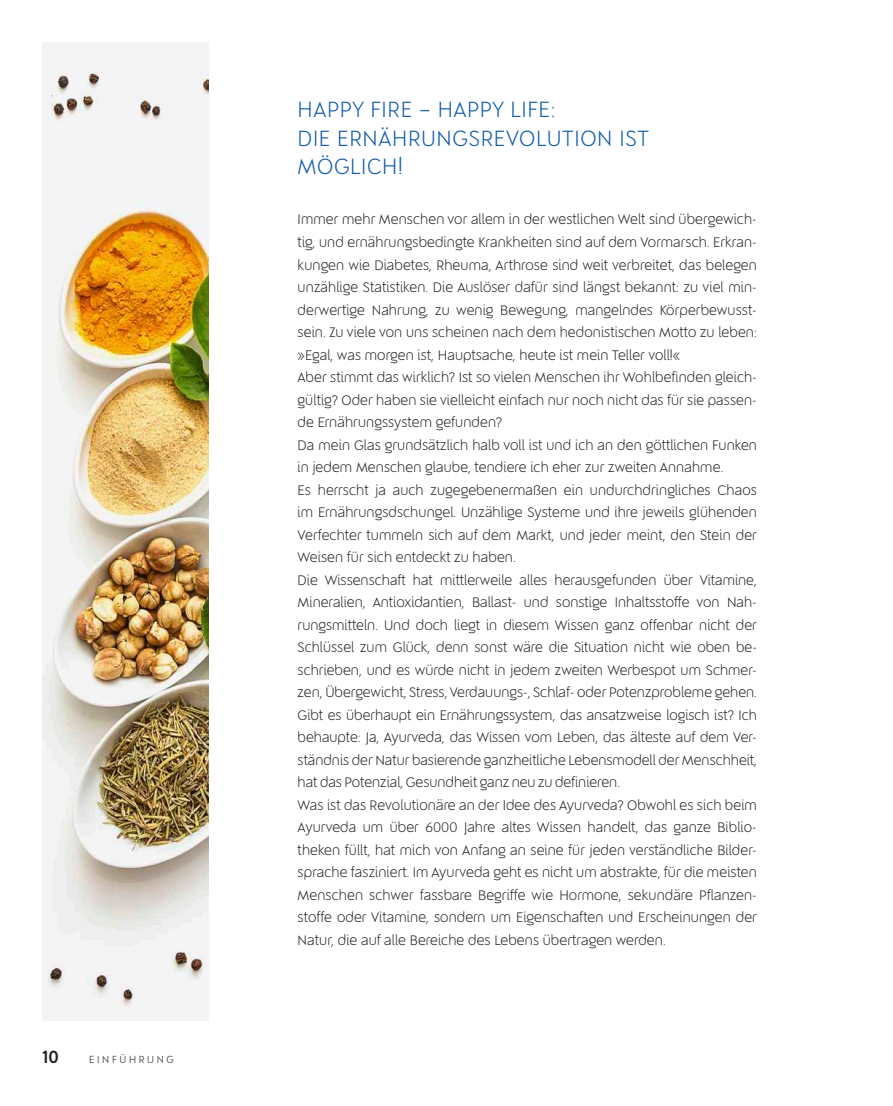
<style>
.page{position:relative;width:893px;height:1106px;background:#fff}
.page>*{position:absolute;margin:0;border:0;box-sizing:border-box;transform-origin:0 0}
.t1{font:300 22.5px/28.5px "Qurillian";letter-spacing:.03em;color:#105cab}
.t2{font:700 18px "Qurillian";color:#231f20}
.t3{font:300 14.1px/22.5px "Qurillian";letter-spacing:.01em;color:#231f20}
.t4{font:300 10.5px "Qurillian";letter-spacing:.25em;color:#231f20}
</style>
<div class="page">
<img style="left:43px;top:43px;width:165px;height:977px">
<p class="t2" style="left:43px;top:1045px;width:18px">10</p>
<p class="t4" style="left:89px;top:1053px;width:86px">EINFÜHRUNG</p>
<h1 class="t1" style="left:298px;top:95px;width:353px">HAPPY FIRE – HAPPY LIFE:<br>DIE ERNÄHRUNGSREVOLUTION IST<br>MÖGLICH!</h1>
<p class="t3" style="left:298px;top:208px;width:461px">Immer mehr Menschen vor allem in der westlichen Welt sind übergewich&shy;tig, und ernährungsbedingte Krankheiten sind auf dem Vormarsch. Erkran&shy;kungen wie Diabetes, Rheuma, Arthrose sind weit verbreitet, das belegen unzählige Statistiken. Die Auslöser dafür sind längst bekannt: zu viel min&shy;derwertige Nahrung, zu wenig Bewegung, mangelndes Körperbewusst&shy;sein. Zu viele von uns scheinen nach dem hedonistischen Motto zu leben: »Egal, was morgen ist, Hauptsache, heute ist mein Teller voll!«<br>Aber stimmt das wirklich? Ist so vielen Menschen ihr Wohlbefinden gleich&shy;gültig? Oder haben sie vielleicht einfach nur noch nicht das für sie passen&shy;de Ernährungssystem gefunden?<br>Da mein Glas grundsätzlich halb voll ist und ich an den göttlichen Funken in jedem Menschen glaube, tendiere ich eher zur zweiten Annahme.<br>Es herrscht ja auch zugegebenermaßen ein undurchdringliches Chaos im Ernährungsdschungel. Unzählige Systeme und ihre jeweils glühenden Verfechter tummeln sich auf dem Markt, und jeder meint, den Stein der Weisen für sich entdeckt zu haben.<br>Die Wissenschaft hat mittlerweile alles herausgefunden über Vitamine, Mineralien, Antioxidantien, Ballast- und sonstige Inhaltsstoffe von Nah&shy;rungsmitteln. Und doch liegt in diesem Wissen ganz offenbar nicht der Schlüssel zum Glück, denn sonst wäre die Situation nicht wie oben be&shy;schrieben, und es würde nicht in jedem zweiten Werbespot um Schmer&shy;zen, Übergewicht, Stress, Verdauungs-, Schlaf- oder Potenzprobleme gehen.<br>Gibt es überhaupt ein Ernährungssystem, das ansatzweise logisch ist? Ich behaupte: Ja, Ayurveda, das Wissen vom Leben, das älteste auf dem Ver&shy;ständnis der Natur basierende ganzheitliche Lebensmodell der Menschheit, hat das Potenzial, Gesundheit ganz neu zu definieren.<br>Was ist das Revolutionäre an der Idee des Ayurveda? Obwohl es sich beim Ayurveda um über 6000 Jahre altes Wissen handelt, das ganze Biblio&shy;theken füllt, hat mich von Anfang an seine für jeden verständliche Bilder&shy;sprache fasziniert. Im Ayurveda geht es nicht um abstrakte, für die meisten Menschen schwer fassbare Begriffe wie Hormone, sekundäre Pflanzen&shy;stoffe oder Vitamine, sondern um Eigenschaften und Erscheinungen der Natur, die auf alle Bereiche des Lebens übertragen werden.</p>
</div>
